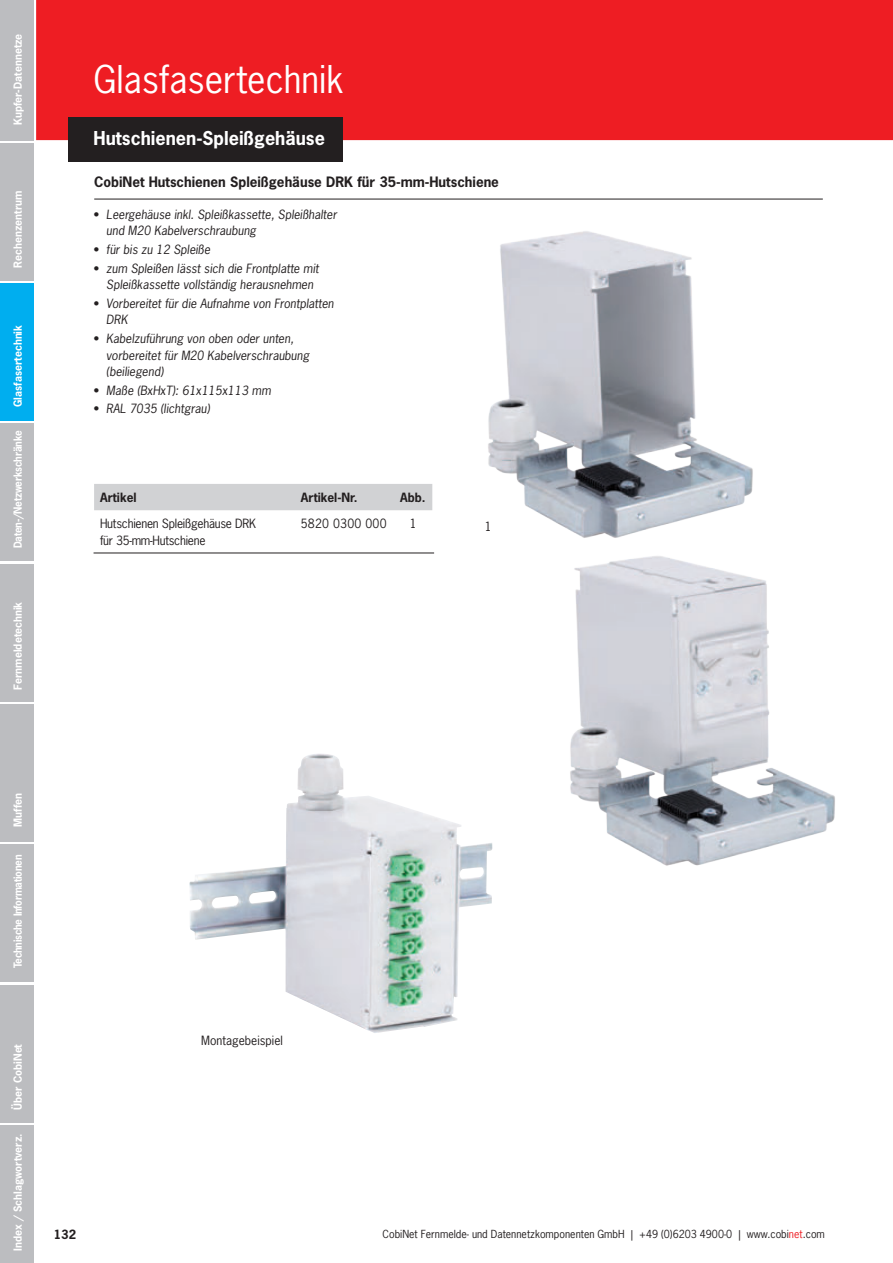
<style>
.page{position:relative;width:893px;height:1263px;background:#fff}
.page>*{position:absolute;margin:0;border:0;box-sizing:border-box;transform-origin:0 0}
.t1{font:36px "News Gothic Std";color:#fff}
.t2{font:700 18px "News Gothic Std";color:#fff}
.t3{font:700 13.5px "News Gothic Std";color:#231f20}
.t4{font:italic 12px/16.5px "News Gothic Std";color:#231f20}
.t5{font:12px/16.5px "News Gothic Std";letter-spacing:-.02em;color:#231f20}
.t6{font:700 12px "News Gothic Std";color:#231f20}
.t7{font:12px "News Gothic Std";color:#231f20}
.t8{font:12px "News Gothic Std";letter-spacing:.02em;color:#231f20}
.t9{font:700 10.5px "News Gothic Std";color:#fff}
.t10{font:10.5px "News Gothic Std";color:#231f20}
.t11{font:700 10.5px "News Gothic Std";color:#fff;scale:.95 1}
.s1{font-style:normal}
.s2{color:#ee1d23}
</style>
<div class="page">
<div style="left:36px;top:0;width:857px;height:140px;background:#ee1d23"></div>
<hr style="left:94px;top:199px;width:729px;height:1px;background:#231f20">
<div style="left:94px;top:484px;width:338px;height:26px;background:#d1d2d4"></div>
<hr style="left:94px;top:553px;width:340px;height:1px;background:#231f20">
<img style="left:189px;top:754px;width:303px;height:279px">
<img style="left:432px;top:199px;width:391px;height:355px">
<img style="left:519px;top:525px;width:316px;height:341px">
<div style="left:0;top:1125px;width:33px;height:138px;background:#bcbdc0"></div>
<div style="left:0;top:985px;width:33px;height:138px;background:#bcbdc0"></div>
<div style="left:0;top:844px;width:33px;height:138px;background:#bcbdc0"></div>
<div style="left:0;top:704px;width:33px;height:138px;background:#bcbdc0"></div>
<div style="left:0;top:564px;width:33px;height:138px;background:#bcbdc0"></div>
<div style="left:0;top:423px;width:33px;height:138px;background:#bcbdc0"></div>
<div style="left:0;top:283px;width:33px;height:138px;background:#00aeef"></div>
<div style="left:0;top:143px;width:33px;height:138px;background:#bcbdc0"></div>
<div style="left:0;top:0;width:33px;height:140px;background:#bcbdc0"></div>
<div style="left:68px;top:117px;width:274px;height:45px;background:#231f20"></div>
<p class="t9" style="left:11px;top:125px;width:93px;rotate:-90deg">Kupfer-Datennetze</p>
<p class="t9" style="left:11px;top:268px;width:79px;rotate:-90deg">Rechenzentrum</p>
<p class="t9" style="left:11px;top:407px;width:84px;rotate:-90deg">Glasfasertechnik</p>
<p class="t11" style="left:11px;top:548px;width:126px;rotate:-90deg">Daten-/Netzwerkschränke</p>
<p class="t9" style="left:11px;top:690px;width:90px;rotate:-90deg">Fernmeldetechnik</p>
<h1 class="t1" style="left:94px;top:56px;width:252px">Glasfasertechnik</h1>
<h2 class="t2" style="left:94px;top:126px;width:233px">Hutschienen-Spleißgehäuse</h2>
<p class="t3" style="left:94px;top:173px;width:242px">CobiNet Hutschienen Spleißgehäuse DRK</p>
<p class="t3" style="left:357px;top:173px;width:143px">für 35-mm-Hutschiene</p>
<p class="t4" style="left:106px;top:206px;width:232px;text-indent:-13px"><span class="s1">•</span> Leergehäuse inkl. Spleißkassette, Spleißhalter und M20 Kabelverschraubung</p>
<p class="t4" style="left:94px;top:242px;width:118px"><span class="s1">•</span> für bis zu 12 Spleiße</p>
<p class="t4" style="left:106px;top:260px;width:214px;text-indent:-13px"><span class="s1">•</span> zum Spleißen lässt sich die Frontplatte mit<br>Spleißkassette vollständig herausnehmen</p>
<p class="t4" style="left:106px;top:295px;width:229px;text-indent:-13px"><span class="s1">•</span> Vorbereitet für die Aufnahme von Frontplatten<br>DRK</p>
<p class="t4" style="left:106px;top:330px;width:205px;text-indent:-13px"><span class="s1">•</span> Kabelzuführung von oben oder unten, vorbereitet für M20 Kabelverschraubung (beiliegend)</p>
<p class="t4" style="left:94px;top:382px;width:179px"><span class="s1">•</span> Maße (BxHxT): 61x115x113 mm</p>
<p class="t4" style="left:94px;top:401px;width:118px"><span class="s1">•</span> RAL 7035 (lichtgrau)</p>
<p class="t6" style="left:100px;top:489px;width:38px">Artikel</p>
<p class="t6" style="left:301px;top:489px;width:58px">Artikel-Nr.</p>
<p class="t6" style="left:400px;top:489px;width:27px">Abb.</p>
<p class="t5" style="left:100px;top:515px;width:157px">Hutschienen Spleißgehäuse DRK für 35-mm-Hutschiene</p>
<p class="t8" style="left:301px;top:516px;width:87px">5820 0300 000</p>
<p class="t5" style="left:410px;top:515px;width:8px">1</p>
<p class="t5" style="left:485px;top:518px;width:8px">1</p>
<p class="t9" style="left:11px;top:827px;width:35px;rotate:-90deg">Muffen</p>
<p class="t11" style="left:11px;top:968px;width:121px;rotate:-90deg">Technische Informationen</p>
<p class="t9" style="left:11px;top:1110px;width:67px;rotate:-90deg">Über CobiNet</p>
<p class="t9" style="left:11px;top:1251px;width:119px;rotate:-90deg">Index / Schlagwortverz.</p>
<p class="t7" style="left:201px;top:1033px;width:83px">Montagebeispiel</p>
<p class="t6" style="left:54px;top:1226px;width:24px">132</p>
<p class="t10" style="left:383px;top:1228px;width:444px">CobiNet Fernmelde- und Datennetzkomponenten GmbH | +49 (0)6203 4900-0 | www.cobi<span class="s2">net</span>.com</p>
</div>
